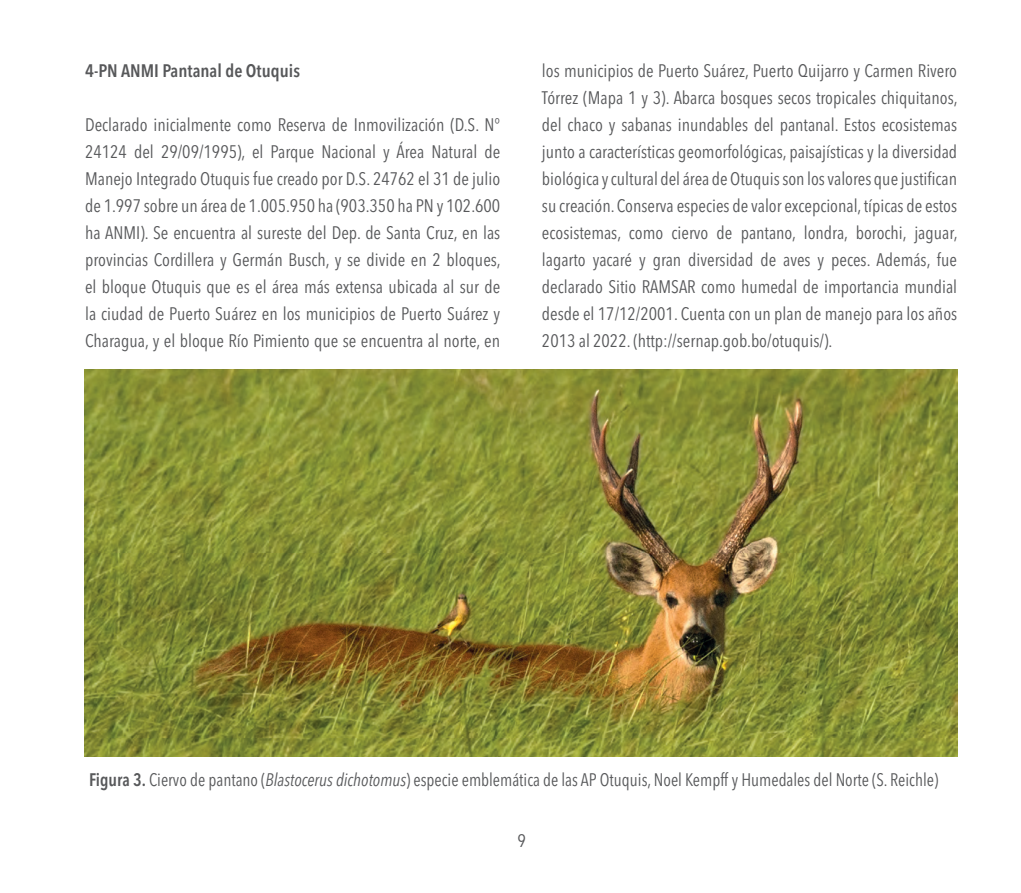
<style>
.page{position:relative;width:1021px;height:893px;background:#fff}
.page>*{position:absolute;margin:0;border:0;box-sizing:border-box;transform-origin:0 0}
.t1{font:condensed 18px/27px "Avenir Next LT Pro";color:#57585a;text-align:justify}
.t2{font:condensed 18px "Avenir Next LT Pro";color:#57585a;scale:.95 1}
.t3{font:600 condensed 18px "Avenir Next LT Pro";color:#57585a}
.t4{font:18px "Avenir Next Condensed";color:#57585a}
.s1{font-weight:600}
.s2{font-style:italic}
</style>
<div class="page">
<img style="left:85px;top:370px;width:872px;height:386px">
<p class="t3" style="left:85px;top:60px;width:216px">4-PN ANMI Pantanal de Otuquis</p>
<p class="t1" style="left:85px;top:112px;width:417px">Declarado inicialmente como Reserva de Inmovilización (D.S. N° 24124 del 29/09/1995), el Parque Nacional y Área Natural de Manejo Integrado Otuquis fue creado por D.S. 24762 el 31 de julio de 1.997 sobre un área de 1.005.950 ha (903.350 ha PN y 102.600 ha ANMI). Se encuentra al sureste del Dep. de Santa Cruz, en las provincias Cordillera y Germán Busch, y se divide en 2 bloques, el bloque Otuquis que es el área más extensa ubicada al sur de la ciudad de Puerto Suárez en los municipios de Puerto Suárez y Charagua, y el bloque Río Pimiento que se encuentra al norte, en</p>
<p class="t1" style="left:542px;top:58px;width:417px">los municipios de Puerto Suárez, Puerto Quijarro y Carmen Rivero Tórrez (Mapa 1 y 3). Abarca bosques secos tropicales chiquitanos, del chaco y sabanas inundables del pantanal. Estos ecosistemas junto a características geomorfológicas, paisajísticas y la diversidad biológica y cultural del área de Otuquis son los valores que justifican su creación. Conserva especies de valor excepcional, típicas de estos ecosistemas, como ciervo de pantano, londra, borochi, jaguar, lagarto yacaré y gran diversidad de aves y peces. Además, fue declarado Sitio RAMSAR como humedal de importancia mundial desde el 17/12/2001. Cuenta con un plan de manejo para los años 2013 al 2022. (http://sernap.gob.bo/otuquis/).</p>
<p class="t2" style="left:89px;top:769px;width:895px"><span class="s1">Figura 3.</span> Ciervo de pantano (<span class="s2">Blastocerus dichotomus</span>) especie emblemática de las AP Otuquis, Noel Kempff y Humedales del Norte (S. Reichle)</p>
<p class="t4" style="left:517px;top:825px;width:10px">9</p>
</div>
